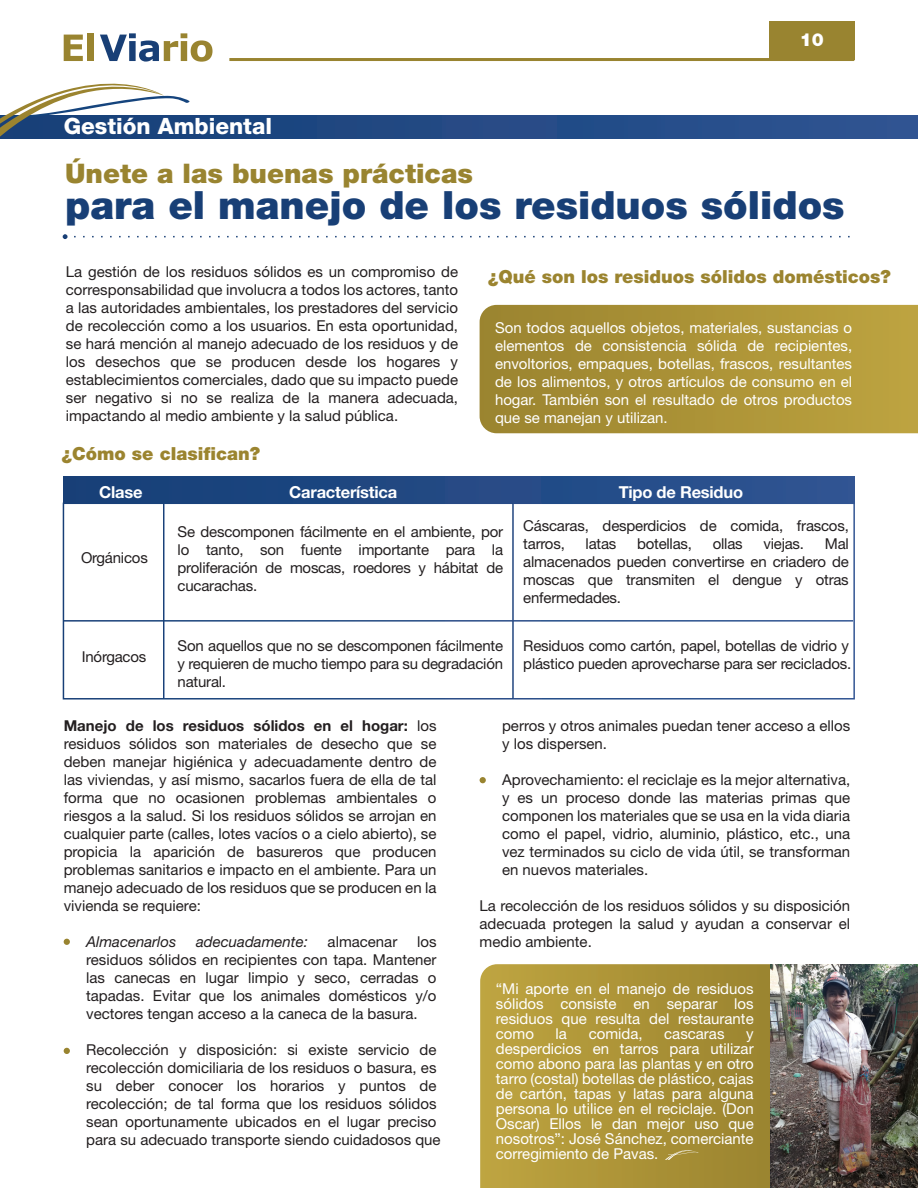
<style>
.page{position:relative;width:918px;height:1188px;background:#fff}
.page>*{position:absolute;margin:0;border:0;box-sizing:border-box;transform-origin:0 0}
.t1{font:900 39px "Helvetica Neue";color:#183f76}
.t2{font:900 27px "Helvetica Neue";color:#998430}
.t3{font:800 22.5px "Helvetica Neue";color:#fff}
.t4{font:900 18px "Helvetica Neue";color:#9b842f}
.t5{font:900 18px "Helvetica Neue";color:#fff}
.t6{font:700 16.5px "Helvetica Neue";letter-spacing:-.015em;color:#fff}
.t7{font:15px/18px "Helvetica Neue";color:#231f20;text-align:justify}
.t8{font:15px/15px "Helvetica Neue";color:#fff;text-align:justify}
.t9{font:italic 15px "Helvetica Neue";color:#231f20}
.s1{font-weight:700}
</style>
<div class="page">
<svg style="left:480px;top:305px;width:438px;height:128px;background:#ab9337"></svg>
<div style="left:0;top:115px;width:918px;height:23px;background:#264b87"></div>
<svg style="left:0;top:83px;width:190px;height:56px"></svg>
<div style="left:769px;top:21px;width:85px;height:38px;background:#998430"></div>
<svg style="left:64px;top:35px;width:19px;height:26px"></svg>
<div style="left:87px;top:33px;width:7px;height:28px;background:#998430"></div>
<svg style="left:100px;top:33px;width:113px;height:29px"></svg>
<hr style="left:229px;top:58px;width:625px;height:3px;background:#998430">
<svg style="left:64px;top:939px;width:6px;height:6px"></svg>
<svg style="left:64px;top:1048px;width:6px;height:6px"></svg>
<svg style="left:480px;top:777px;width:6px;height:6px"></svg>
<svg style="left:480px;top:964px;width:290px;height:224px;background:#ac9438"></svg>
<img style="left:770px;top:964px;width:148px;height:224px">
<svg style="left:665px;top:1145px;width:33px;height:15px"></svg>
<svg style="left:63px;top:234px;width:787px;height:5px"></svg>
<div style="left:63px;top:477px;width:791px;height:26px;background:linear-gradient(to right,#153f77,#2f5492)"></div>
<div style="left:63px;top:503px;width:792px;height:197px;border:2px solid #fff"></div>
<hr style="left:163px;top:503px;width:2px;height:196px;background:#fff">
<hr style="left:512px;top:503px;width:2px;height:196px;background:#fff">
<hr style="left:63px;top:620px;width:790px;height:2px;background:#fff">
<h3 class="t3" style="left:64px;top:113px;width:210px">Gestión Ambiental</h3>
<p class="t5" style="left:800px;top:29px;width:26px">10</p>
<h2 class="t2" style="left:65px;top:158px;width:410px">Únete a las buenas prácticas</h2>
<h1 class="t1" style="left:65px;top:182px;width:781px">para el manejo de los residuos sólidos</h1>
<p class="t7" style="left:66px;top:262px;width:394px">La gestión de los residuos sólidos es un compromiso de corresponsabilidad que involucra a todos los actores, tanto a las autoridades ambientales, los prestadores del servicio de recolección como a los usuarios. En esta oportunidad, se hará mención al manejo adecuado de los residuos y de los desechos que se producen desde los hogares y establecimientos comerciales, dado que su impacto puede ser negativo si no se realiza de la manera adecuada, impactando al medio ambiente y la salud pública.</p>
<p class="t4" style="left:62px;top:442px;width:200px">¿Cómo se clasifican?</p>
<p class="t4" style="left:488px;top:265px;width:404px">¿Qué son los residuos sólidos domésticos?</p>
<p class="t8" style="left:495px;top:318px;width:359px;line-height:18px">Son todos aquellos objetos, materiales, sustancias o elementos de consistencia sólida de recipientes, envoltorios, empaques, botellas, frascos, resultantes de los alimentos, y otros artículos de consumo en el hogar. También son el resultado de otros productos que se manejan y utilizan.</p>
<p class="t6" style="left:99px;top:480px;width:45px">Clase</p>
<p class="t6" style="left:289px;top:480px;width:109px">Característica</p>
<p class="t6" style="left:619px;top:480px;width:126px">Tipo de Residuo</p>
<p class="t7" style="left:81px;top:548px;width:68px">Orgánicos</p>
<p class="t7" style="left:82px;top:648px;width:66px">Inórgacos</p>
<p class="t7" style="left:178px;top:523px;width:327px">Se descomponen fácilmente en el ambiente, por lo tanto, son fuente importante para la proliferación de moscas, roedores y hábitat de cucarachas.</p>
<p class="t7" style="left:523px;top:516px;width:327px">Cáscaras, desperdicios de comida, frascos, tarros,</p>
<p class="t7" style="left:523px;top:534px;width:327px;text-indent:301px">Mal almacenados pueden convertirse en criadero de moscas que transmiten el dengue y otras enfermedades.</p>
<p class="t7" style="left:523px;top:637px;width:330px">Residuos como cartón, papel, botellas de vidrio y plástico pueden aprovecharse para ser reciclados.</p>
<p class="t7" style="left:586px;top:534px;width:32px">latas</p>
<p class="t7" style="left:637px;top:534px;width:56px">botellas,</p>
<p class="t7" style="left:713px;top:534px;width:31px">ollas</p>
<p class="t7" style="left:763px;top:534px;width:42px">viejas.</p>
<p class="t7" style="left:178px;top:636px;width:327px">Son aquellos que no se descomponen fácilmente y requieren de mucho tiempo para su degradación natural.</p>
<p class="t7" style="left:64px;top:717px;width:374px"><span class="s1">Manejo de los residuos sólidos en el hogar:</span> los residuos sólidos son materiales de desecho que se deben manejar higiénica y adecuadamente dentro de las viviendas, y así mismo, sacarlos fuera de ella de tal forma que no ocasionen problemas ambientales o riesgos a la salud. Si los residuos sólidos se arrojan en cualquier parte (calles, lotes vacíos o a cielo abierto), se propicia la aparición de basureros que producen problemas sanitarios e impacto en el ambiente. Para un manejo adecuado de los residuos que se producen en la vivienda se requiere:</p>
<p class="t9" style="left:86px;top:931px;width:92px">Almacenarlos</p>
<p class="t9" style="left:196px;top:931px;width:113px">adecuadamente:</p>
<p class="t7" style="left:328px;top:933px;width:71px">almacenar</p>
<p class="t7" style="left:86px;top:933px;width:352px;text-indent:331px">los residuos sólidos en recipientes con tapa. Mantener las canecas en lugar limpio y seco, cerradas o tapadas. Evitar que los animales domésticos y/o vectores tengan acceso a la caneca de la basura.</p>
<p class="t7" style="left:86px;top:1041px;width:356px;text-align:left">Recolección y disposición: si existe servicio de recolección domiciliaria de los residuos o basura, es su deber conocer los horarios y puntos de recolección; de tal forma que los residuos sólidos sean oportunamente ubicados en el lugar preciso para su adecuado transporte siendo cuidadosos que</p>
<p class="t7" style="left:502px;top:717px;width:350px">perros y otros animales puedan tener acceso a ellos y los dispersen.</p>
<p class="t7" style="left:502px;top:771px;width:350px">Aprovechamiento: el reciclaje es la mejor alternativa, y es un proceso donde las materias primas que componen los materiales que se usa en la vida diaria como el papel, vidrio, aluminio, plástico, etc., una vez terminados su ciclo de vida útil, se transforman en nuevos materiales.</p>
<p class="t7" style="left:480px;top:897px;width:372px">La recolección de los residuos sólidos y su disposición adecuada protegen la salud y ayudan a conservar el medio ambiente.</p>
<p class="t8" style="left:496px;top:981px;width:259px">“Mi aporte en el manejo de residuos sólidos consiste en separar los residuos que resulta del restaurante como</p>
<p class="t8" style="left:556px;top:1026px;width:13px">la</p>
<p class="t8" style="left:589px;top:1026px;width:55px">comida,</p>
<p class="t8" style="left:664px;top:1026px;width:62px">cascaras</p>
<p class="t8" style="left:496px;top:1026px;width:259px;text-indent:250px">y desperdicios en tarros para utilizar como abono para las plantas y en otro tarro (costal) botellas de plástico, cajas de cartón, tapas y latas para alguna persona lo utilice en el reciclaje. (Don Oscar) Ellos le dan mejor uso que nosotros”: José Sánchez, comerciante corregimiento de Pavas.</p>
</div>
